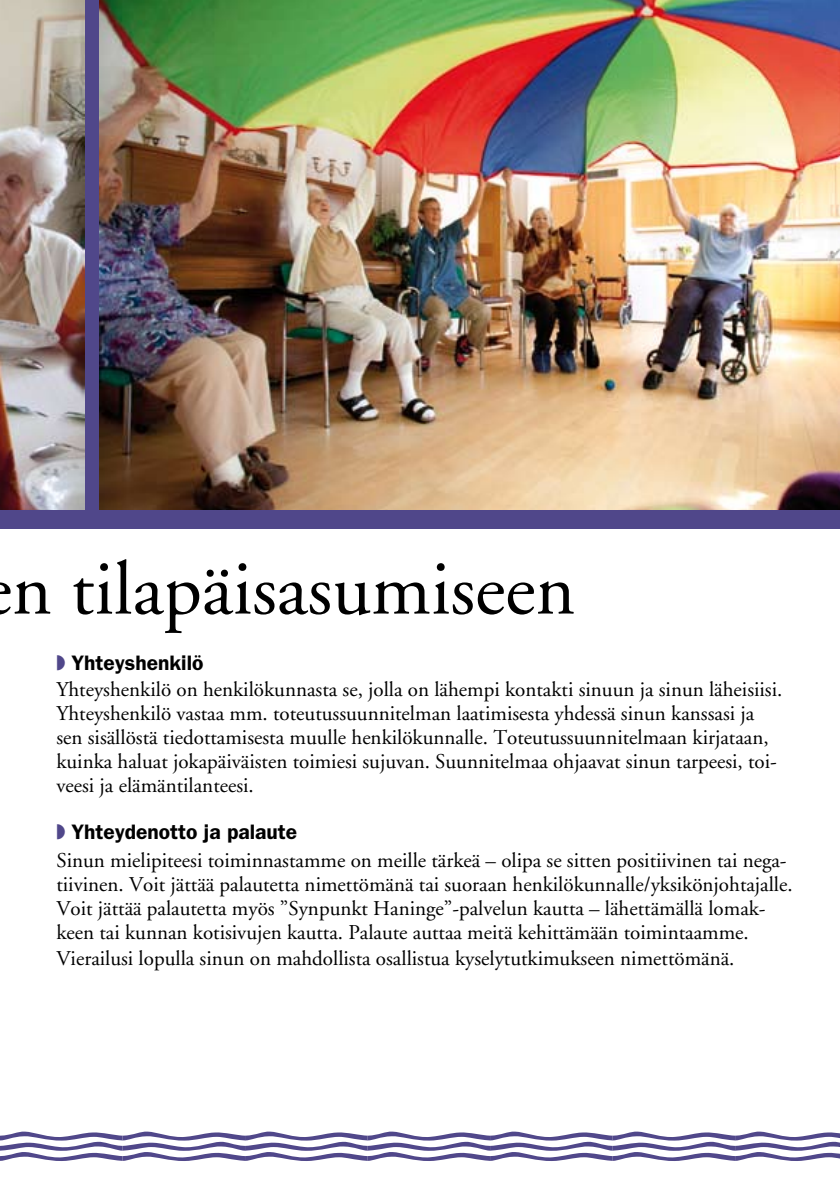
<style>
.page{position:relative;width:840px;height:1191px;background:#fff}
.page>*{position:absolute;margin:0;border:0;box-sizing:border-box;transform-origin:0 0}
.t1{font:76px "Adobe Garamond";color:#000}
.t2{font:21px/24px "Adobe Garamond";color:#000}
.t3{font:600 21px "Franklin Gothic LT";color:#000}
.s1{color:#50478a}
</style>
<div class="page">
<div style="left:0;top:0;width:839px;height:528px;background:#50478a"></div>
<img style="left:0;top:0;width:84px;height:510px">
<img style="left:100px;top:0;width:739px;height:510px">
<svg style="left:0;top:1131px;width:839px;height:30px"></svg>
<h1 class="t1" style="left:12px;top:549px;width:564px">n tilapäisasumiseen</h1>
<p class="t3" style="left:56px;top:650px;width:148px"><span class="s1">◗</span> Yhteyshenkilö</p>
<p class="t2" style="left:56px;top:678px;width:727px">Yhteyshenkilö on henkilökunnasta se, jolla on lähempi kontakti sinuun ja sinun läheisiisi.<br>Yhteyshenkilö vastaa mm. toteutussuunnitelman laatimisesta yhdessä sinun kanssasi ja sen sisällöstä tiedottamisesta muulle henkilökunnalle. Toteutussuunnitelmaan kirjataan, kuinka haluat jokapäiväisten toimiesi sujuvan. Suunnitelmaa ohjaavat sinun tarpeesi, toi&shy;veesi ja elämäntilanteesi.</p>
<p class="t3" style="left:56px;top:819px;width:242px"><span class="s1">◗</span> Yhteydenotto ja palaute</p>
<p class="t2" style="left:56px;top:849px;width:737px">Sinun mielipiteesi toiminnastamme on meille tärkeä – olipa se sitten positiivinen tai nega&shy;tiivinen. Voit jättää palautetta nimettömänä tai suoraan henkilökunnalle/yksikönjohtajalle.<br>Voit jättää palautetta myös ”Synpunkt Haninge”-palvelun kautta – lähettämällä lomak&shy;keen tai kunnan kotisivujen kautta. Palaute auttaa meitä kehittämään toimintaamme.</p>
<p class="t2" style="left:56px;top:947px;width:679px">Vierailusi lopulla sinun on mahdollista osallistua kyselytutkimukseen nimettömänä.</p>
</div>
